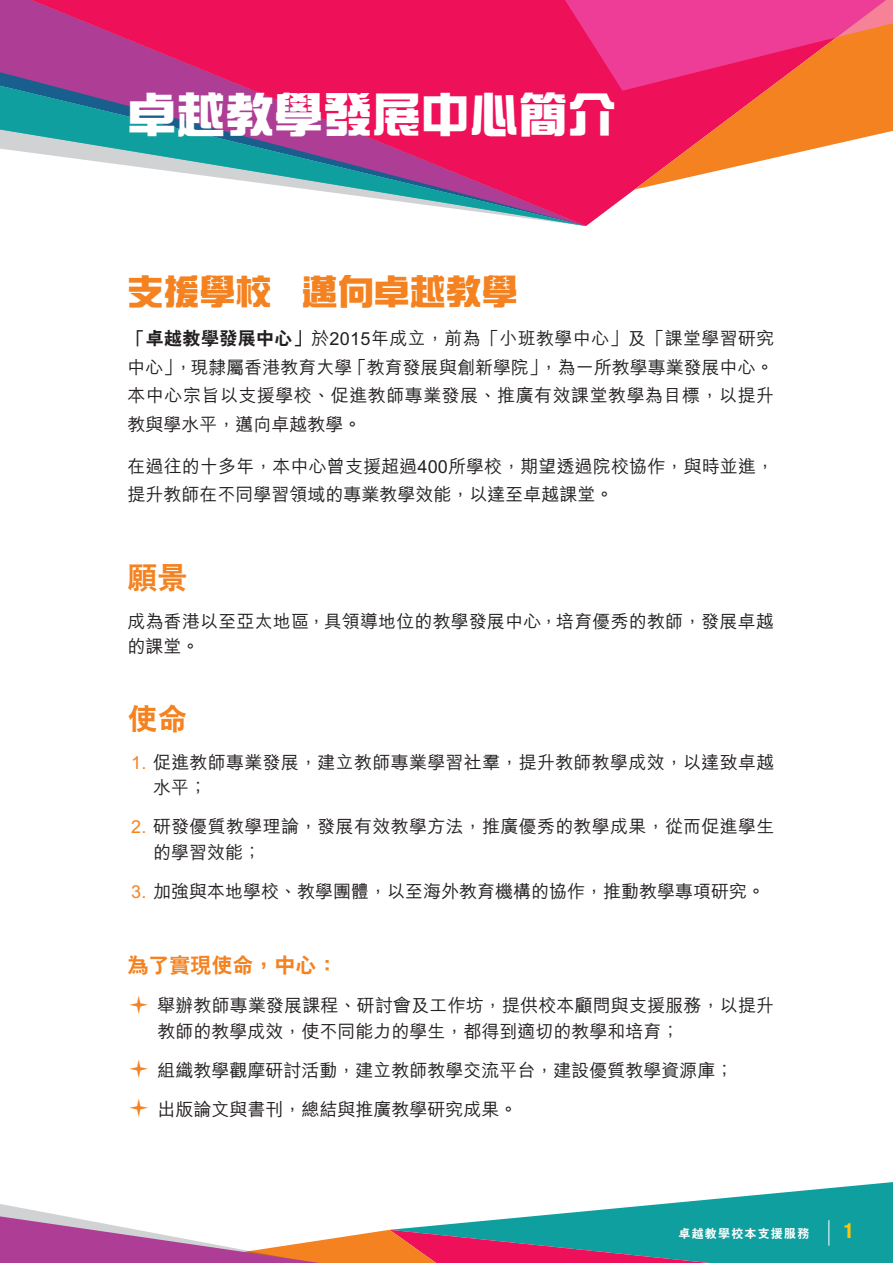
<style>
.page{position:relative;width:893px;height:1263px;background:#fff}
.page>*{position:absolute;margin:0;border:0;box-sizing:border-box;transform-origin:0 0}
.t1{font:700 48.9px "CJ Ngai HK";color:#fff}
.t2{font:700 36px "CJ Ngai HK";color:#f58220}
.t3{font:800 30px "C Hei 2 HK";color:#f58220}
.t4{font:800 21px "C Hei 2 HK";color:#f58220}
.t5{font:700 condensed 21px "Helvetica Neue";color:#fec40e}
.t6{font:500 18px/28.5px "M Hei HK";letter-spacing:.005em;color:#231f20}
.t7{font:800 12px "C Hei 2 HK";letter-spacing:.1em;color:#fff}
.s1{font-family:"C Hei 2 HK";font-weight:800}
.s2{color:#f58220}
</style>
<div class="page">
<svg style="left:0;top:0;width:31px;height:153px;background:#7a70a0"></svg>
<svg style="left:31px;top:0;width:603px;height:226px;fill:#ee1059"></svg>
<svg style="left:551px;top:0;width:83px;height:91px;background:#ee2576"></svg>
<svg style="left:634px;top:0;width:259px;height:190px"></svg>
<svg style="left:0;top:1182px;width:893px;height:81px"></svg>
<hr style="left:828px;top:1220px;width:2px;height:26px;background:#fff">
<h1 class="t1" style="left:128px;top:82px;width:490px">卓越教學發展中心簡介</h1>
<h2 class="t2" style="left:128px;top:267px;width:392px">支援學校 邁向卓越教學</h2>
<p class="t6" style="left:128px;top:323px;width:648px;text-align:justify"><span class="s1">「卓越教學發展中心」</span>於2015年成立，前為「小班教學中心」及「課堂學習研究中心」，現隸屬香港教育大學「教育發展與創新學院」，為一所教學專業發展中心。本中心宗旨以支援學校、促進教師專業發展、推廣有效課堂教學為目標，以提升教與學水平，邁向卓越教學。</p>
<p class="t6" style="left:128px;top:451px;width:648px">在過往的十多年，本中心曾支援超過400所學校，期望透過院校協作，與時並進，提升教師在不同學習領域的專業教學效能，以達至卓越課堂。</p>
<h3 class="t3" style="left:128px;top:557px;width:61px">願景</h3>
<p class="t6" style="left:128px;top:607px;width:648px;line-height:25.5px">成為香港以至亞太地區，具領導地位的教學發展中心，培育優秀的教師，發展卓越的課堂。</p>
<h3 class="t3" style="left:128px;top:699px;width:61px">使命</h3>
<p class="t6" style="left:153px;top:748px;width:623px;line-height:25.5px;text-indent:-22px"><span class="s2">1.</span> 促進教師專業發展，建立教師專業學習社羣，提升教師教學成效，以達致卓越水平；</p>
<p class="t6" style="left:153px;top:813px;width:623px;line-height:25.5px;text-indent:-22px"><span class="s2">2.</span> 研發優質教學理論，發展有效教學方法，推廣優秀的教學成果，從而促進學生的學習效能；</p>
<p class="t6" style="left:131px;top:876px;width:635px"><span class="s2">3.</span> 加強與本地學校、教學團體，以至海外教育機構的協作，推動教學專項研究。</p>
<p class="t4" style="left:128px;top:951px;width:211px">為了實現使命，中心：</p>
<p class="t6" style="left:157px;top:991px;width:618px;line-height:25.5px">舉辦教師專業發展課程、研討會及工作坊，提供校本顧問與支援服務，以提升教師的教學成效，使不同能力的學生，都得到適切的教學和培育；</p>
<p class="t6" style="left:157px;top:1049px;width:578px;line-height:39px">組織教學觀摩研討活動，建立教師教學交流平台，建設優質教學資源庫；出版論文與書刊，總結與推廣教學研究成果。</p>
<p class="t7" style="left:678px;top:1226px;width:132px">卓越教學校本支援服務</p>
<p class="t5" style="left:844px;top:1213px;width:12px">1</p>
</div>
